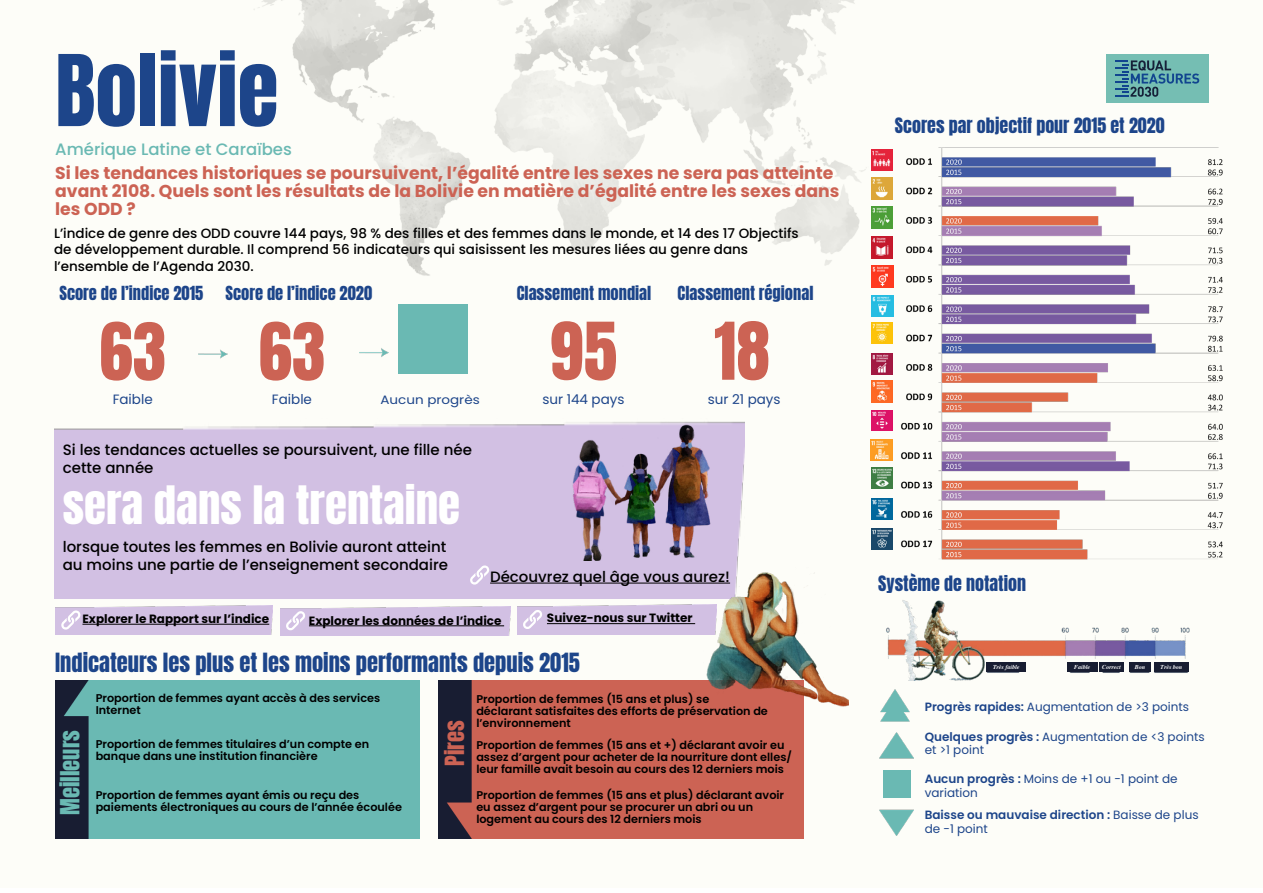
<style>
.page{position:relative;width:1263px;height:893px;background:#fff}
.page>*{position:absolute;margin:0;border:0;box-sizing:border-box;transform-origin:0 0}
.t1{font:84px "Anton";color:#1d458a}
.t2{font:67.5px "Anton";color:#cc6354}
.t3{font:45px "Anton";color:#fff}
.t4{font:22.5px "Anton";color:#1d458a}
.t5{font:22.5px "Anton";color:#6ab9b3}
.t6{font:22.5px "Anton";color:#cc6354}
.t7{font:18px "Anton";color:#1d458a}
.t8{font:700 17.25px/18px "Poppins";color:#cc6354}
.t9{font:16.5px "Anton";color:#1d458a}
.t10{font:500 16.5px "Poppins";color:#6ab9b3}
.t11{font:500 15px/18px "Poppins";color:#000}
.t12{font:500 13.5px/16.2px "Poppins";color:#000}
.t13{font:13.5px "Poppins";color:#1d458a}
.t14{font:12.15px "Poppins";color:#1d458a;scale:1.11 1}
.t15{font:12px/13.5px "Poppins";color:#1d458a}
.t16{font:700 12px "Poppins";color:#000}
.t17{font:600 12px/13.5px "Poppins";color:#1d458a}
.t18{font:600 11.25px/12px "Poppins";color:#000}
.t19{font:italic 700 6px "Times";color:#fff}
.s1{font-weight:600}
.s2{font-weight:400}
</style>
<div class="page">
<img style="left:55px;top:0;width:1164px;height:839px">
<div style="left:1106px;top:54px;width:103px;height:49px;background:#75beb3"></div>
<svg style="left:1115px;top:60px;width:84px;height:37px"></svg>
<img style="left:56px;top:680px;width:364px;height:159px">
<img style="left:878px;top:594px;width:331px;height:86px">
<img style="left:439px;top:680px;width:364px;height:159px">
<div style="left:54px;top:418px;width:690px;height:181px;background:#d2c0e3"></div>
<div style="left:398px;top:305px;width:69px;height:69px;background:#6ab9b3"></div>
<hr style="left:490px;top:583px;width:240px;height:1px;background:#000">
<img style="left:198px;top:339px;width:30px;height:30px">
<img style="left:359px;top:337px;width:30px;height:30px">
<img style="left:56px;top:605px;width:217px;height:30px">
<hr style="left:82px;top:624px;width:187px;height:1px;background:#000">
<svg style="left:61px;top:610px;width:19px;height:20px"></svg>
<img style="left:281px;top:606px;width:229px;height:29px">
<svg style="left:286px;top:611px;width:20px;height:19px"></svg>
<img style="left:518px;top:605px;width:175px;height:29px">
<hr style="left:547px;top:623px;width:148px;height:1px;background:#000">
<svg style="left:523px;top:610px;width:20px;height:19px"></svg>
<img style="left:521px;top:421px;width:212px;height:139px">
<img style="left:693px;top:566px;width:155px;height:150px">
<img style="left:880px;top:809px;width:33px;height:26px">
<img style="left:878px;top:690px;width:34px;height:38px">
<img style="left:883px;top:770px;width:27px;height:28px">
<img style="left:879px;top:733px;width:34px;height:26px">
<hr style="left:309px;top:625px;width:195px;height:1px;background:#000">
<div style="left:986px;top:662px;width:40px;height:10px;background:#181d32"></div>
<div style="left:1067px;top:662px;width:30px;height:10px;background:#181d32"></div>
<div style="left:1099px;top:662px;width:25px;height:10px;background:#181d32"></div>
<div style="left:1129px;top:662px;width:22px;height:10px;background:#181d32"></div>
<div style="left:1154px;top:662px;width:34px;height:10px;background:#181d32"></div>
<img style="left:894px;top:148px;width:329px;height:433px">
<svg style="left:470px;top:565px;width:20px;height:20px"></svg>
<img style="left:871px;top:149px;width:22px;height:22px">
<img style="left:871px;top:178px;width:22px;height:21px">
<img style="left:871px;top:207px;width:22px;height:21px">
<img style="left:871px;top:236px;width:22px;height:22px">
<img style="left:871px;top:266px;width:22px;height:21px">
<img style="left:871px;top:295px;width:22px;height:22px">
<img style="left:871px;top:323px;width:21px;height:21px">
<img style="left:871px;top:353px;width:22px;height:22px">
<img style="left:871px;top:381px;width:22px;height:22px">
<img style="left:871px;top:411px;width:21px;height:19px">
<img style="left:871px;top:439px;width:21px;height:22px">
<img style="left:871px;top:468px;width:21px;height:21px">
<img style="left:871px;top:498px;width:21px;height:21px">
<img style="left:871px;top:528px;width:21px;height:21px">
<h1 class="t1" style="left:55px;top:48px;width:225px">Bolivie</h1>
<h3 class="t10" style="left:55px;top:139px;width:238px">Amérique Latine et Caraïbes</h3>
<h3 class="t8" style="left:55px;top:164px;width:786px">Si les tendances historiques se poursuivent, l’égalité entre les sexes ne sera pas atteinte avant 2108. Quels sont les résultats de la Bolivie en matière d’égalité entre les sexes dans les ODD ?</h3>
<p class="t12" style="left:54px;top:225px;width:746px">L’indice de genre des ODD couvre 144 pays, 98 % des filles et des femmes dans le monde, et 14 des 17 Objectifs de développement durable. Il comprend 56 indicateurs qui saisissent les mesures liées au genre dans l’ensemble de l’Agenda 2030.</p>
<h3 class="t9" style="left:59px;top:285px;width:145px">Score de l’indice 2015</h3>
<h3 class="t9" style="left:226px;top:285px;width:148px">Score de l’indice 2020</h3>
<h3 class="t9" style="left:517px;top:285px;width:136px">Classement mondial</h3>
<h3 class="t9" style="left:678px;top:285px;width:137px">Classement régional</h3>
<h2 class="t2" style="left:99px;top:317px;width:68px">63</h2>
<h2 class="t2" style="left:259px;top:317px;width:68px">63</h2>
<h2 class="t2" style="left:550px;top:317px;width:69px">95</h2>
<h2 class="t2" style="left:714px;top:317px;width:57px">18</h2>
<p class="t13" style="left:113px;top:392px;width:42px">Faible</p>
<p class="t13" style="left:272px;top:392px;width:42px">Faible</p>
<p class="t14" style="left:381px;top:392px;width:91px">Aucun progrès</p>
<p class="t13" style="left:542px;top:392px;width:84px">sur 144 pays</p>
<p class="t13" style="left:708px;top:392px;width:74px">sur 21 pays</p>
<h3 class="t11" style="left:63px;top:441px;width:411px">Si les tendances actuelles se poursuivent, une fille née cette année</h3>
<h3 class="t3" style="left:63px;top:482px;width:399px">sera dans la trentaine</h3>
<h3 class="t11" style="left:63px;top:538px;width:387px">lorsque toutes les femmes en Bolivie auront atteint au moins une partie de l’enseignement secondaire</h3>
<h3 class="t11" style="left:490px;top:567px;width:241px">Découvrez quel âge vous aurez!</h3>
<p class="t16" style="left:82px;top:612px;width:188px">Explorer le Rapport sur l’indice</p>
<p class="t16" style="left:547px;top:611px;width:147px">Suivez-nous sur Twitter</p>
<p class="t16" style="left:309px;top:613px;width:194px">Explorer les données de l’indice</p>
<h3 class="t4" style="left:55px;top:651px;width:526px">Indicateurs les plus et les moins performants depuis 2015</h3>
<h3 class="t5" style="left:59px;top:815px;width:87px;rotate:-90deg">Meilleurs</h3>
<p class="t18" style="left:96px;top:692px;width:286px">Proportion de femmes ayant accès à des services<br>Internet</p>
<p class="t18" style="left:476px;top:693px;width:293px">Proportion de femmes (15 ans et plus) se déclarant satisfaites des efforts de préservation de l’environnement</p>
<p class="t18" style="left:96px;top:738px;width:275px">Proportion de femmes titulaires d’un compte en banque dans une institution financière</p>
<p class="t18" style="left:476px;top:739px;width:317px">Proportion de femmes (15 ans et +) déclarant avoir eu assez d’argent pour acheter de la nourriture dont elles/ leur famille avait besoin au cours des 12 derniers mois</p>
<p class="t18" style="left:96px;top:789px;width:308px">Proportion de femmes ayant émis ou reçu des paiements électroniques au cours de l’année écoulée</p>
<p class="t18" style="left:476px;top:789px;width:309px">Proportion de femmes (15 ans et plus) déclarant avoir eu assez d’argent pour se procurer un abri ou un logement au cours des 12 derniers mois</p>
<h3 class="t6" style="left:443px;top:766px;width:47px;rotate:-90deg">Pires</h3>
<h3 class="t7" style="left:895px;top:116px;width:271px">Scores par objectif pour 2015 et 2020</h3>
<h3 class="t7" style="left:878px;top:575px;width:149px">Système de notation</h3>
<p class="t19" style="left:993px;top:661px;width:28px">Très faible</p>
<p class="t19" style="left:1074px;top:661px;width:18px">Faible</p>
<p class="t19" style="left:1102px;top:661px;width:20px">Correct</p>
<p class="t19" style="left:1135px;top:661px;width:12px">Bon</p>
<p class="t19" style="left:1161px;top:661px;width:23px">Très bon</p>
<p class="t15" style="left:925px;top:700px;width:266px"><span class="s1">Progrès rapides:</span> Augmentation de &gt;3 points</p>
<p class="t15" style="left:925px;top:730px;width:281px"><span class="s1">Quelques progrès :</span> Augmentation de &lt;3 points et &gt;1 point</p>
<p class="t15" style="left:925px;top:772px;width:254px"><span class="s1">Aucun progrès :</span> Moins de +1 ou -1 point de variation</p>
<p class="t17" style="left:925px;top:808px;width:275px">Baisse ou mauvaise direction : <span class="s2">Baisse de plus de -1 point</span></p>
</div>
